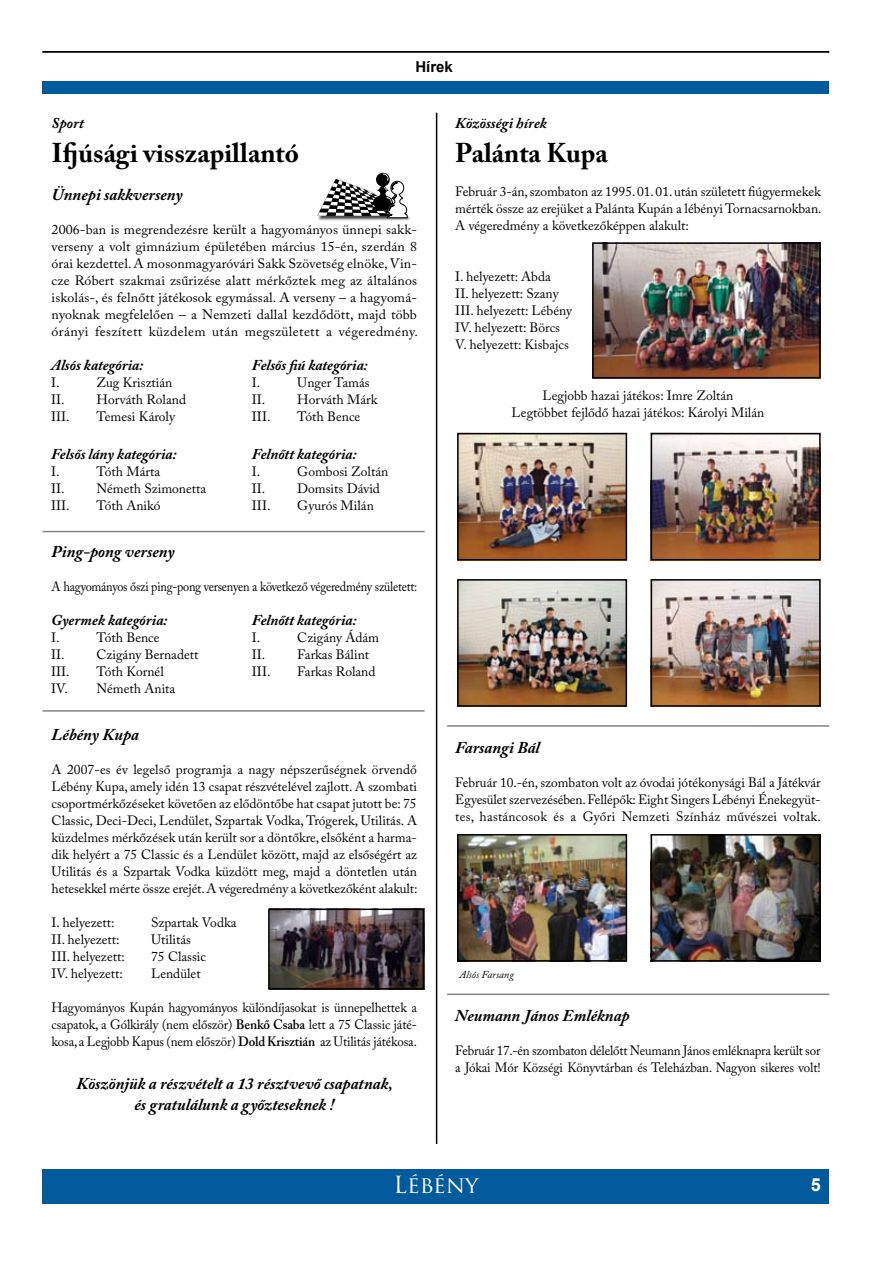
<style>
.page{position:relative;width:893px;height:1263px;background:#fff}
.page>*{position:absolute;margin:0;border:0;box-sizing:border-box;transform-origin:0 0}
.t1{font:700 27px "Adobe Caslon Pro";color:#000}
.t2{font:22.95px "Trajan Pro";color:#fff}
.t3{font:700 18px "Arial";color:#fff}
.t4{font:italic 700 16.5px/21.3px "Adobe Caslon Pro";color:#000;text-align:center}
.t5{font:italic 700 15px "Adobe Caslon Pro";color:#000}
.t6{font:700 15px "Arial";color:#000}
.t7{font:13.5px/17px "Adobe Caslon Pro";color:#000}
.t8{font:13.5px/17px "Adobe Caslon Pro";color:#000;text-align:justify;scale:.96 1}
.t9{font:13.5px "Adobe Caslon Pro";letter-spacing:-.02em;color:#000;scale:.91 1}
.t10{font:italic 10.5px "Adobe Caslon Pro";color:#000}
.s1{font-weight:600}
</style>
<div class="page">
<hr style="left:42px;top:51px;width:787px;height:2px;background:#000">
<div style="left:42px;top:81px;width:787px;height:13px;background:#005a9c"></div>
<div style="left:43px;top:1169px;width:786px;height:34px;background:#005a9c"></div>
<hr style="left:436px;top:113px;width:1px;height:1031px;background:#000">
<img style="left:595px;top:245px;width:223px;height:130px">
<div style="left:592px;top:242px;width:229px;height:136px;border:2px solid #000"></div>
<img style="left:460px;top:582px;width:164px;height:122px">
<div style="left:457px;top:579px;width:170px;height:128px;border:2px solid #000"></div>
<img style="left:654px;top:582px;width:164px;height:122px">
<div style="left:651px;top:579px;width:170px;height:128px;border:2px solid #000"></div>
<img style="left:654px;top:436px;width:164px;height:121px">
<div style="left:651px;top:433px;width:170px;height:127px;border:2px solid #000"></div>
<img style="left:460px;top:436px;width:164px;height:121px">
<div style="left:457px;top:433px;width:170px;height:127px;border:2px solid #000"></div>
<img style="left:460px;top:837px;width:164px;height:122px">
<div style="left:457px;top:834px;width:170px;height:128px;border:2px solid #000"></div>
<img style="left:654px;top:837px;width:164px;height:121px">
<div style="left:651px;top:834px;width:170px;height:127px;border:2px solid #000"></div>
<hr style="left:447px;top:725px;width:382px;height:2px;background:#808284">
<hr style="left:447px;top:993px;width:382px;height:2px;background:#808284">
<div style="left:316px;top:178px;width:96px;height:43px;background:#000;opacity:.75"></div>
<svg style="left:317px;top:173px;width:91px;height:45px"></svg>
<img style="left:271px;top:911px;width:150px;height:75px">
<div style="left:268px;top:908px;width:156px;height:81px;border:2px solid #000"></div>
<hr style="left:43px;top:710px;width:382px;height:2px;background:#808284">
<hr style="left:43px;top:531px;width:382px;height:1px;background:#808284">
<p class="t6" style="left:415px;top:57px;width:39px">Hírek</p>
<p class="t5" style="left:52px;top:114px;width:34px">Sport</p>
<h1 class="t1" style="left:52px;top:136px;width:249px">Ifjúsági visszapillantó</h1>
<p class="t4" style="left:52px;top:184px;width:133px">Ünnepi sakkverseny</p>
<p class="t7" style="left:52px;top:221px;width:368px;text-align:justify">2006-ban is megrendezésre került a hagyományos ünnepi sakk&shy;verseny a volt gimnázium épületében március 15-én, szerdán 8 órai kezdettel. A mosonmagyaróvári Sakk Szövetség elnöke, Vin&shy;cze Róbert szakmai zsűrizése alatt mérkőztek meg az általános iskolás-, és felnőtt játékosok egymással. A verseny – a hagyomá&shy;nyoknak megfelelően – a Nemzeti dallal kezdődött, majd több órányi feszített küzdelem után megszületett a végeredmény.</p>
<p class="t5" style="left:51px;top:356px;width:94px">Alsós kategória:</p>
<p class="t7" style="left:51px;top:374px;width:10px">I.</p>
<p class="t7" style="left:51px;top:374px;width:137px;text-indent:45px">Zug Krisztián<br>II. Horváth Roland<br>III.</p>
<p class="t7" style="left:97px;top:408px;width:80px">Temesi Károly</p>
<p class="t5" style="left:51px;top:445px;width:127px">Felsős lány kategória:</p>
<p class="t7" style="left:51px;top:463px;width:10px">I.</p>
<p class="t7" style="left:51px;top:463px;width:157px;text-indent:45px">Tóth Márta<br>II. Németh Szimonetta<br>III.</p>
<p class="t7" style="left:97px;top:497px;width:66px">Tóth Anikó</p>
<p class="t5" style="left:252px;top:356px;width:117px">Felsős fiú kategória:</p>
<p class="t7" style="left:252px;top:374px;width:10px">I.</p>
<p class="t7" style="left:252px;top:374px;width:127px;text-indent:45px">Unger Tamás<br>II. Horváth Márk<br>III.</p>
<p class="t7" style="left:297px;top:408px;width:65px">Tóth Bence</p>
<p class="t5" style="left:252px;top:445px;width:106px">Felnőtt kategória:</p>
<p class="t7" style="left:252px;top:463px;width:10px">I.</p>
<p class="t7" style="left:252px;top:463px;width:138px;text-indent:45px">Gombosi Zoltán<br>II. Domsits Dávid<br>III.</p>
<p class="t7" style="left:297px;top:497px;width:78px">Gyurós Milán</p>
<p class="t4" style="left:52px;top:541px;width:125px">Ping-pong verseny</p>
<p class="t9" style="left:52px;top:578px;width:403px">A hagyományos őszi ping-pong versenyen a következő végeredmény született:</p>
<p class="t5" style="left:51px;top:611px;width:118px">Gyermek kategória:</p>
<p class="t7" style="left:51px;top:629px;width:10px">I.</p>
<p class="t7" style="left:51px;top:629px;width:149px;text-indent:45px">Tóth Bence<br>II. Czigány Bernadett<br>III.</p>
<p class="t7" style="left:51px;top:663px;width:126px;text-indent:45px">Tóth Kornél<br>IV. Németh Anita</p>
<p class="t5" style="left:252px;top:611px;width:106px">Felnőtt kategória:</p>
<p class="t7" style="left:252px;top:629px;width:10px">I.</p>
<p class="t7" style="left:252px;top:629px;width:129px;text-indent:45px">Czigány Ádám<br>II. Farkas Bálint<br>III.</p>
<p class="t7" style="left:297px;top:663px;width:80px">Farkas Roland</p>
<p class="t4" style="left:52px;top:724px;width:89px">Lébény Kupa</p>
<p class="t7" style="left:52px;top:761px;width:367px;text-align:justify">A 2007-es év legelső programja a nagy népszerűségnek örvendő Lébény Kupa, amely idén 13 csapat részvételével zajlott. A szombati csoportmérkőzéseket követően az elődöntőbe hat csapat jutott be: 75<br>Classic, Deci-Deci, Lendület, Szpartak Vodka, Trógerek, Utilitás. A küzdelmes mérkőzések után került sor a döntőkre, elsőként a harma&shy;dik helyért a 75 Classic és a Lendület között, majd az elsőségért az Utilitás és a Szpartak Vodka küzdött meg, majd a döntetlen után hetesekkel mérte össze erejét. A végeredmény a következőként alakult:</p>
<p class="t7" style="left:52px;top:914px;width:64px">I. helyezett:</p>
<p class="t7" style="left:151px;top:914px;width:87px">Szpartak Vodka</p>
<p class="t7" style="left:52px;top:931px;width:70px">II. helyezett:</p>
<p class="t7" style="left:151px;top:931px;width:41px">Utilitás</p>
<p class="t7" style="left:52px;top:948px;width:75px">III. helyezett:</p>
<p class="t7" style="left:151px;top:948px;width:56px">75 Classic</p>
<p class="t7" style="left:52px;top:965px;width:73px">IV. helyezett:</p>
<p class="t7" style="left:151px;top:965px;width:51px">Lendület</p>
<p class="t8" style="left:52px;top:999px;width:382px">Hagyományos Kupán hagyományos különdíjasokat is ünnepelhettek a csapatok, a Gólkirály (nem először) <span class="s1">Benkő Csaba</span> lett a 75 Classic játé&shy;kosa, a Legjobb Kapus (nem először) <span class="s1">Dold Krisztián</span> az Utilitás játékosa.</p>
<p class="t4" style="left:76px;top:1072px;width:318px">Köszönjük a részvételt a 13 résztvevő csapatnak, és gratulálunk a győzteseknek !</p>
<p class="t5" style="left:455px;top:114px;width:93px">Közösségi hírek</p>
<h1 class="t1" style="left:455px;top:136px;width:154px">Palánta Kupa</h1>
<p class="t7" style="left:455px;top:182px;width:368px;text-align:justify">Február 3-án, szombaton az 1995. 01. 01. után született fiúgyermekek mérték össze az erejüket a Palánta Kupán a lébényi Tornacsarnokban.<br>A végeredmény a következőképpen alakult:</p>
<p class="t7" style="left:455px;top:267px;width:118px">I. helyezett: Abda<br>II. helyezett: Szany<br>III. helyezett: Lébény<br>IV. helyezett: Börcs<br>V. helyezett: Kisbajcs</p>
<p class="t7" style="left:512px;top:387px;width:254px;text-align:center">Legjobb hazai játékos: Imre Zoltán<br>Legtöbbet fejlődő hazai játékos: Károlyi Milán</p>
<p class="t4" style="left:455px;top:736px;width:86px">Farsangi Bál</p>
<p class="t7" style="left:455px;top:773px;width:367px;text-align:justify">Február 10.-én, szombaton volt az óvodai jótékonysági Bál a Játékvár Egyesület szervezésében. Fellépők: Eight Singers Lébényi Énekegyüt&shy;tes, hastáncosok és a Győri Nemzeti Színház művészei voltak.</p>
<p class="t10" style="left:459px;top:968px;width:56px">Alsós Farsang</p>
<p class="t4" style="left:455px;top:1004px;width:176px">Neumann János Emléknap</p>
<p class="t8" style="left:455px;top:1041px;width:382px">Február 17.-én szombaton délelőtt Neumann János emléknapra került sor a Jókai Mór Községi Könyvtárban és Teleházban. Nagyon sikeres volt!</p>
<h2 class="t2" style="left:394px;top:1170px;width:86px">Lébény</h2>
<h3 class="t3" style="left:811px;top:1172px;width:12px">5</h3>
</div>
